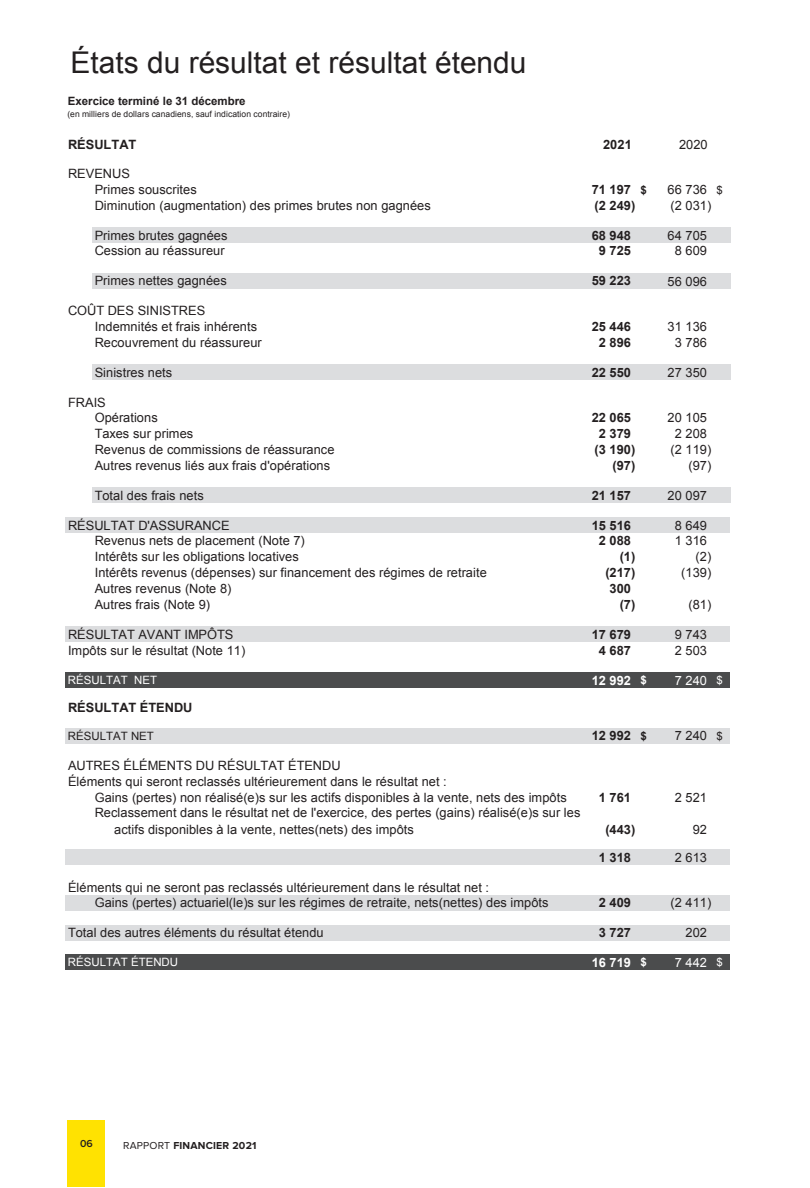
<style>
.page{position:relative;width:810px;height:1188px;background:#fff}
.page>*{position:absolute;margin:0;border:0;box-sizing:border-box;transform-origin:0 0}
.t1{font:30px "Arial";color:#231f20}
.t2{font:12.9px/15.6px "Arial";letter-spacing:.005em;color:#231f20}
.t3{font:700 12.9px "Arial";letter-spacing:.005em;color:#231f20}
.t4{font:700 12.9px "Arial";letter-spacing:.005em;color:#fff}
.t5{font:12.9px "Arial";letter-spacing:.005em;color:#fff}
.t6{font:700 11.4px "Arial";color:#231f20}
.t7{font:11.4px "Arial";color:#fff}
.t8{font:11.4px "Arial";color:#231f20}
.t9{font:700 10.5px "Proxima Nova";letter-spacing:.02em;color:#231f20}
.t10{font:600 10.5px "Proxima Nova";color:#231f20}
.t11{font:8.55px "Arial";letter-spacing:.005em;color:#231f20}
.s1{font-size:11.4px}
.s2{font-weight:400}
</style>
<div class="page">
<div style="left:68px;top:1120px;width:37px;height:67px;background:#ffe201"></div>
<div style="left:92px;top:227px;width:562px;height:16px;background:#dcdddf"></div>
<div style="left:654px;top:227px;width:60px;height:16px;background:#dcdddf"></div>
<div style="left:714px;top:227px;width:16px;height:16px;background:#dcdddf"></div>
<div style="left:92px;top:273px;width:638px;height:16px;background:#dcdddf"></div>
<div style="left:92px;top:364px;width:638px;height:16px;background:#dcdddf"></div>
<div style="left:92px;top:487px;width:638px;height:16px;background:#dcdddf"></div>
<div style="left:66px;top:517px;width:664px;height:16px;background:#dcdddf"></div>
<div style="left:66px;top:626px;width:664px;height:16px;background:#dcdddf"></div>
<div style="left:66px;top:672px;width:664px;height:16px;background:#4b4c4d"></div>
<div style="left:66px;top:728px;width:664px;height:15px;background:#dcdddf"></div>
<div style="left:66px;top:849px;width:664px;height:16px;background:#dcdddf"></div>
<div style="left:66px;top:895px;width:664px;height:16px;background:#dcdddf"></div>
<div style="left:66px;top:925px;width:664px;height:16px;background:#dcdddf"></div>
<div style="left:66px;top:954px;width:664px;height:16px;background:#4b4c4d"></div>
<h1 class="t1" style="left:70px;top:43px;width:457px">États du résultat et résultat étendu</h1>
<p class="t6" style="left:68px;top:93px;width:179px">Exercice terminé le 31 décembre</p>
<p class="t11" style="left:67px;top:109px;width:224px">(en milliers de dollars canadiens, sauf indication contraire)</p>
<p class="t3" style="left:68px;top:135px;width:70px">RÉSULTAT</p>
<p class="t3" style="left:603px;top:135px;width:30px">2021</p>
<p class="t2" style="left:679px;top:136px;width:30px">2020</p>
<p class="t2" style="left:95px;top:166px;width:104px;text-indent:-27px">REVENUS<br>Primes souscrites</p>
<p class="t3" style="left:592px;top:181px;width:57px">71 197 <span class="s1">$</span></p>
<p class="t2" style="left:668px;top:182px;width:57px">66 736 <span class="s1">$</span></p>
<p class="t2" style="left:95px;top:198px;width:338px">Diminution (augmentation) des primes brutes non gagnées</p>
<p class="t3" style="left:595px;top:197px;width:42px">(2 249)</p>
<p class="t2" style="left:671px;top:198px;width:42px">(2 031)</p>
<p class="t2" style="left:95px;top:227px;width:134px">Primes brutes gagnées</p>
<p class="t3" style="left:592px;top:226px;width:41px">68 948</p>
<p class="t2" style="left:668px;top:228px;width:41px">64 705</p>
<p class="t2" style="left:95px;top:243px;width:131px">Cession au réassureur</p>
<p class="t3" style="left:599px;top:242px;width:34px">9 725</p>
<p class="t2" style="left:675px;top:243px;width:34px">8 609</p>
<p class="t2" style="left:95px;top:273px;width:134px">Primes nettes gagnées</p>
<p class="t3" style="left:592px;top:272px;width:41px">59 223</p>
<p class="t2" style="left:668px;top:273px;width:41px">56 096</p>
<p class="t2" style="left:95px;top:303px;width:164px;text-indent:-27px">COÛT DES SINISTRES<br>Indemnités et frais inhérents</p>
<p class="t3" style="left:592px;top:318px;width:41px">25 446</p>
<p class="t2" style="left:668px;top:319px;width:41px">31 136</p>
<p class="t2" style="left:95px;top:335px;width:169px">Recouvrement du réassureur</p>
<p class="t3" style="left:599px;top:334px;width:34px">2 896</p>
<p class="t2" style="left:675px;top:335px;width:34px">3 786</p>
<p class="t2" style="left:95px;top:365px;width:79px">Sinistres nets</p>
<p class="t3" style="left:592px;top:364px;width:41px">22 550</p>
<p class="t2" style="left:668px;top:365px;width:41px">27 350</p>
<p class="t2" style="left:95px;top:394px;width:65px;text-indent:-27px">FRAIS<br>Opérations</p>
<p class="t3" style="left:592px;top:409px;width:41px">22 065</p>
<p class="t2" style="left:668px;top:410px;width:41px">20 105</p>
<p class="t2" style="left:95px;top:426px;width:100px">Taxes sur primes</p>
<p class="t3" style="left:599px;top:425px;width:34px">2 379</p>
<p class="t2" style="left:675px;top:426px;width:34px">2 208</p>
<p class="t2" style="left:95px;top:442px;width:241px">Revenus de commissions de réassurance</p>
<p class="t3" style="left:595px;top:441px;width:42px">(3 190)</p>
<p class="t2" style="left:671px;top:442px;width:42px">(2 119)</p>
<p class="t2" style="left:95px;top:458px;width:237px">Autres revenus liés aux frais d'opérations</p>
<p class="t3" style="left:613px;top:457px;width:24px">(97)</p>
<p class="t2" style="left:688px;top:458px;width:24px">(97)</p>
<p class="t2" style="left:95px;top:488px;width:111px">Total des frais nets</p>
<p class="t3" style="left:592px;top:487px;width:41px">21 157</p>
<p class="t2" style="left:668px;top:488px;width:41px">20 097</p>
<p class="t2" style="left:68px;top:518px;width:163px">RÉSULTAT D'ASSURANCE</p>
<p class="t3" style="left:592px;top:517px;width:41px">15 516</p>
<p class="t2" style="left:675px;top:518px;width:34px">8 649</p>
<p class="t2" style="left:95px;top:533px;width:212px">Revenus nets de placement (Note 7)</p>
<p class="t3" style="left:599px;top:532px;width:34px">2 088</p>
<p class="t2" style="left:675px;top:533px;width:34px">1 316</p>
<p class="t2" style="left:95px;top:549px;width:206px">Intérêts sur les obligations locatives</p>
<p class="t3" style="left:620px;top:548px;width:17px">(1)</p>
<p class="t2" style="left:696px;top:549px;width:17px">(2)</p>
<p class="t2" style="left:95px;top:565px;width:394px">Intérêts revenus (dépenses) sur financement des régimes de retraite</p>
<p class="t3" style="left:605px;top:564px;width:32px">(217)</p>
<p class="t2" style="left:681px;top:565px;width:32px">(139)</p>
<p class="t2" style="left:95px;top:581px;width:138px">Autres revenus (Note 8)</p>
<p class="t3" style="left:610px;top:580px;width:23px">300</p>
<p class="t2" style="left:95px;top:597px;width:117px">Autres frais (Note 9)</p>
<p class="t3" style="left:620px;top:596px;width:17px">(7)</p>
<p class="t2" style="left:688px;top:597px;width:24px">(81)</p>
<p class="t2" style="left:68px;top:627px;width:167px">RÉSULTAT AVANT IMPÔTS</p>
<p class="t3" style="left:592px;top:626px;width:41px">17 679</p>
<p class="t2" style="left:675px;top:627px;width:34px">9 743</p>
<p class="t2" style="left:68px;top:642px;width:179px">Impôts sur le résultat (Note 11)</p>
<p class="t3" style="left:599px;top:641px;width:34px">4 687</p>
<p class="t2" style="left:675px;top:642px;width:34px">2 503</p>
<p class="t7" style="left:68px;top:673px;width:91px">RÉSULTAT NET</p>
<p class="t4" style="left:592px;top:671px;width:57px">12 992 <span class="s1">$</span></p>
<p class="t5" style="left:675px;top:672px;width:49px">7 240 <span class="s1">$</span></p>
<p class="t3" style="left:68px;top:699px;width:126px">RÉSULTAT ÉTENDU</p>
<p class="t8" style="left:68px;top:728px;width:88px">RÉSULTAT NET</p>
<p class="t3" style="left:592px;top:727px;width:57px">12 992 <span class="s1">$</span></p>
<p class="t2" style="left:675px;top:728px;width:49px">7 240 <span class="s1">$</span></p>
<p class="t2" style="left:68px;top:758px;width:274px">AUTRES ÉLÉMENTS DU RÉSULTAT ÉTENDU</p>
<p class="t2" style="left:68px;top:774px;width:380px">Éléments qui seront reclassés ultérieurement dans le résultat net :</p>
<p class="t2" style="left:95px;top:790px;width:474px">Gains (pertes) non réalisé(e)s sur les actifs disponibles à la vente, nets des impôts</p>
<p class="t3" style="left:599px;top:789px;width:34px">1 761</p>
<p class="t2" style="left:675px;top:790px;width:34px">2 521</p>
<p class="t2" style="left:114px;top:805px;width:468px;line-height:16.2px;text-indent:-19px">Reclassement dans le résultat net de l'exercice, des pertes (gains) réalisé(e)s sur les actifs disponibles à la vente, nettes(nets) des impôts</p>
<p class="t3" style="left:605px;top:821px;width:32px">(443)</p>
<p class="t2" style="left:693px;top:822px;width:16px">92</p>
<p class="t3" style="left:599px;top:849px;width:34px">1 318</p>
<p class="t2" style="left:675px;top:850px;width:34px">2 613</p>
<p class="t2" style="left:95px;top:879px;width:455px;text-indent:-27px">Éléments qui ne seront pas reclassés ultérieurement dans le résultat net :<br>Gains (pertes) actuariel(le)s sur les régimes de retraite, nets(nettes) des impôts</p>
<p class="t3" style="left:599px;top:894px;width:34px">2 409</p>
<p class="t2" style="left:671px;top:895px;width:42px">(2 411)</p>
<p class="t2" style="left:68px;top:925px;width:257px">Total des autres éléments du résultat étendu</p>
<p class="t3" style="left:599px;top:924px;width:34px">3 727</p>
<p class="t2" style="left:686px;top:925px;width:23px">202</p>
<p class="t7" style="left:68px;top:955px;width:112px">RÉSULTAT ÉTENDU</p>
<p class="t4" style="left:592px;top:954px;width:57px">16 719 <span class="s1">$</span></p>
<p class="t5" style="left:675px;top:954px;width:49px">7 442 <span class="s1">$</span></p>
<p class="t10" style="left:80px;top:1138px;width:14px">06</p>
<p class="t9" style="left:123px;top:1139px;width:135px"><span class="s2">RAPPORT</span> FINANCIER 2021</p>
</div>
